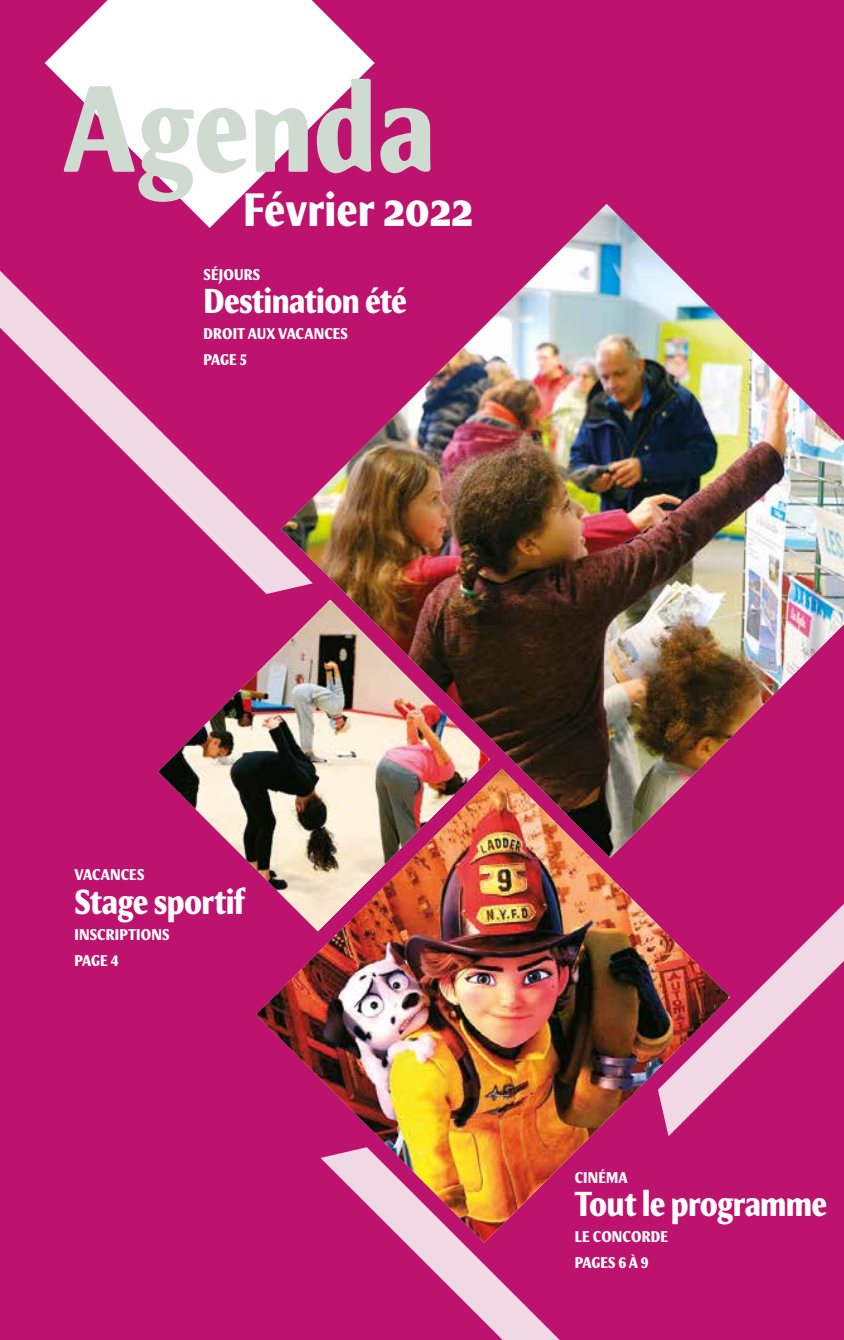
<style>
.page{position:relative;width:844px;height:1340px;background:#fff}
.page>*{position:absolute;margin:0;border:0;box-sizing:border-box;transform-origin:0 0}
.t1{font:700 condensed 123.9px "Meadow Pro";color:#cfdad1}
.t2{font:700 condensed 47.25px "Meadow Pro";color:#fff}
.t3{font:700 condensed 35px "Meadow Pro";letter-spacing:-.02em;color:#fff}
.t4{font:700 condensed 15.75px/25.9px "Meadow Pro";letter-spacing:.01em;color:#fff}
</style>
<div class="page">
<div style="left:0;top:0;width:843px;height:1339px;background:#bd136f"></div>
<svg style="left:730px;top:905px;width:113px;height:170px"></svg>
<svg style="left:0;top:271px;width:281px;height:323px"></svg>
<svg style="left:404px;top:1242px;width:155px;height:97px"></svg>
<svg style="left:45px;top:0;width:329px;height:228px;fill:#fff"></svg>
<img style="left:281px;top:204px;width:562px;height:564px">
<img style="left:256px;top:768px;width:474px;height:474px">
<img style="left:158px;top:599px;width:330px;height:332px">
<h1 class="t1" style="left:63px;top:55px;width:374px">Agenda</h1>
<h2 class="t2" style="left:243px;top:182px;width:231px">Février 2022</h2>
<p class="t4" style="left:203px;top:261px;width:58px">SÉJOURS</p>
<h3 class="t3" style="left:203px;top:280px;width:205px">Destination été</h3>
<p class="t4" style="left:203px;top:321px;width:146px">DROIT AUX VACANCES<br>PAGE 5</p>
<p class="t4" style="left:74px;top:862px;width:71px">VACANCES</p>
<h3 class="t3" style="left:74px;top:880px;width:172px">Stage sportif</h3>
<p class="t4" style="left:74px;top:921px;width:96px">INSCRIPTIONS<br>PAGE 4</p>
<p class="t4" style="left:574px;top:1164px;width:55px">CINÉMA</p>
<h3 class="t3" style="left:574px;top:1183px;width:254px">Tout le programme</h3>
<p class="t4" style="left:574px;top:1223px;width:95px">LE CONCORDE<br>PAGES 6 À 9</p>
</div>
